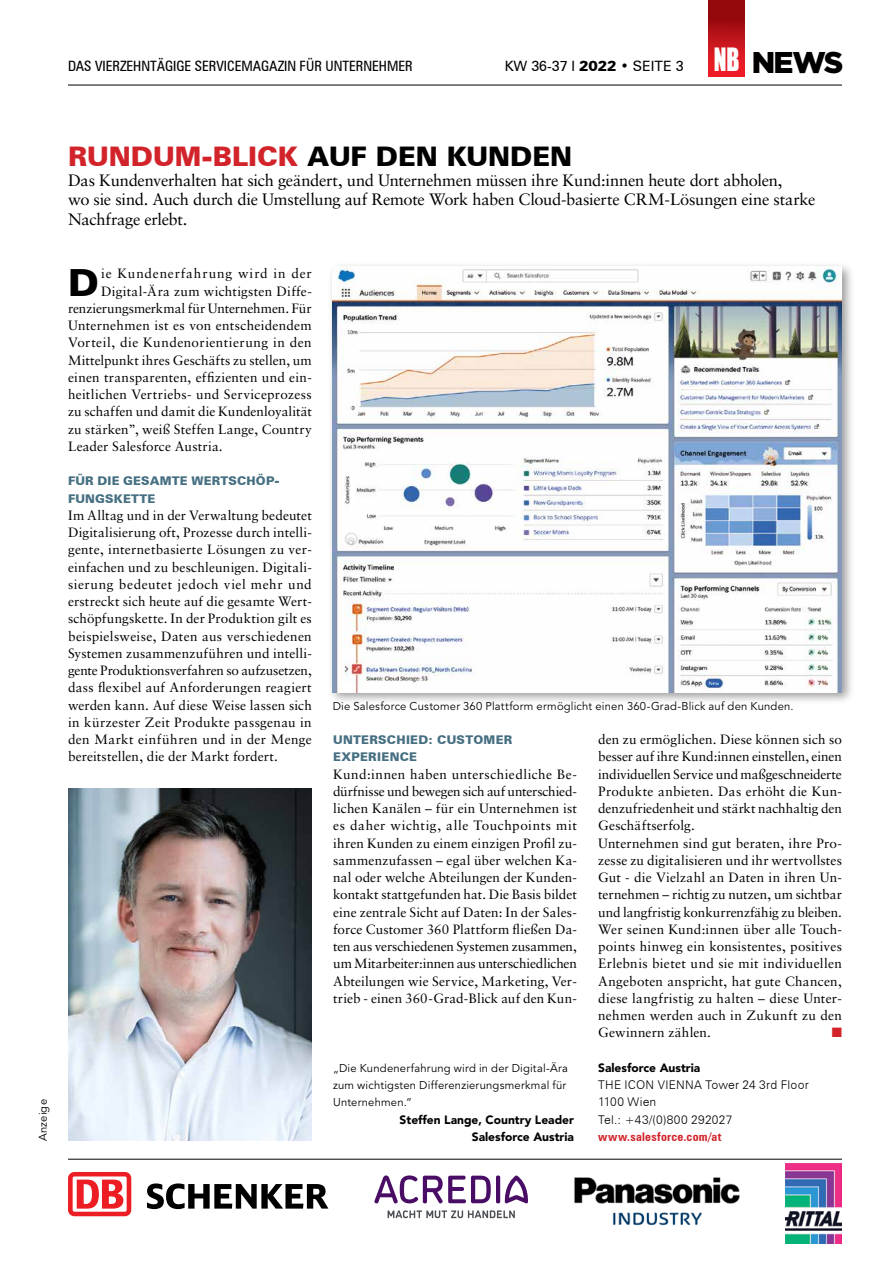
<style>
.page{position:relative;width:893px;height:1263px;background:#fff}
.page>*{position:absolute;margin:0;border:0;box-sizing:border-box;transform-origin:0 0}
.t1{font:900 37.5px "Zurich BT";color:#000}
.t2{font:900 27px "Zurich BT";color:#d2232a}
.t3{font:16.5px/19.5px "Sabon LT Std";letter-spacing:-.02em;color:#000}
.t4{font:condensed 14.25px "Zurich BT";color:#000}
.t5{font:14.25px "Zurich BT";color:#000}
.t6{font:13.5px/17.2px "Sabon LT Std";letter-spacing:.01em;color:#000;text-align:justify}
.t7{font:13.5px "Sabon LT Std";letter-spacing:-.01em;color:#000}
.t8{font:13.5px "Sabon LT Std";letter-spacing:.035em;color:#000}
.t9{font:13.5px "Sabon LT Std";letter-spacing:.055em;color:#000}
.t10{font:13.5px "Zapf Dingbats";color:#d2232a}
.t11{font:900 12px/17.2px "Zurich BT";letter-spacing:.02em;color:#467082}
.t12{font:900 12px/17.2px "Avenir LT Std";color:#000;text-align:right}
.t13{font:300 12px/17.2px "Zurich BT";letter-spacing:.02em;color:#000}
.t14{font:700 condensed 12px "Zurich BT";letter-spacing:.02em;color:#d2232a}
.t15{font:11.25px/17.2px "Avenir LT Std";letter-spacing:.015em;color:#000}
.s1{font-weight:900}
.s2{font-family:"Impact";font-size:29.55px;color:#fff}
.s3{font-family:"Gotham";font-weight:900;font-size:30px}
.s4{color:#000}
</style>
<div class="page">
<div style="left:708px;top:0;width:36px;height:76px;background:linear-gradient(to bottom,#830407,#f62029)"></div>
<hr style="left:68px;top:85px;width:774px;height:1px;background:#000">
<img style="left:786px;top:1164px;width:56px;height:79px">
<div style="left:68px;top:1172px;width:63px;height:44px;background:#ed1d24;border-radius:6px"></div>
<div style="left:73px;top:1176px;width:54px;height:36px;background:#fff;border-radius:2px"></div>
<svg style="left:77px;top:1179px;width:46px;height:29px"></svg>
<svg style="left:147px;top:1183px;width:181px;height:26px"></svg>
<svg style="left:388px;top:1210px;width:127px;height:8px"></svg>
<svg style="left:374px;top:1175px;width:117px;height:28px"></svg>
<hr style="left:496px;top:1175px;width:4px;height:28px;background:#4a0d66;border-radius:2px">
<svg style="left:504px;top:1175px;width:24px;height:28px"></svg>
<hr style="left:68px;top:1159px;width:774px;height:1px;background:#000">
<img style="left:574px;top:1177px;width:166px;height:49px">
<img style="left:68px;top:789px;width:244px;height:351px">
<div style="left:328px;top:262px;width:528px;height:444px;background:#000;opacity:.4"></div>
<img style="left:333px;top:266px;width:509px;height:426px">
<p class="t4" style="left:68px;top:57px;width:346px">DAS VIERZEHNTÄGIGE SERVICEMAGAZIN FÜR UNTERNEHMER</p>
<p class="t5" style="left:505px;top:57px;width:340px">KW 36-37 l <span class="s1">2022</span> • SEITE 3 <span class="s2">NB</span> <span class="s3">NEWS</span></p>
<p class="t15" style="left:35px;top:1141px;width:43px;rotate:-90deg">Anzeige</p>
<h2 class="t2" style="left:68px;top:140px;width:506px">RUNDUM-BLICK <span class="s4">AUF DEN KUNDEN</span></h2>
<p class="t3" style="left:68px;top:170px;width:749px">Das Kundenverhalten hat sich geändert, und Unternehmen müssen ihre Kund:innen heute dort abholen,<br>wo sie sind. Auch durch die Umstellung auf Remote Work haben Cloud-basierte CRM-Lösungen eine starke<br>Nachfrage erlebt.</p>
<h1 class="t1" style="left:68px;top:259px;width:32px">D</h1>
<p class="t9" style="left:101px;top:266px;width:212px">ie Kundenerfahrung wird in der</p>
<p class="t6" style="left:101px;top:282px;width:212px">Digital-Ära zum wichtigsten Diffe-</p>
<p class="t7" style="left:68px;top:300px;width:245px">renzierungsmerkmal für Unternehmen. Für</p>
<p class="t6" style="left:68px;top:317px;width:245px">Unternehmen ist es von entscheidendem</p>
<p class="t8" style="left:68px;top:335px;width:245px">Vorteil, die Kundenorientierung in den</p>
<p class="t6" style="left:68px;top:351px;width:245px">Mittelpunkt ihres Geschäfts zu stellen, um</p>
<p class="t6" style="left:68px;top:368px;width:245px">einen transparenten, effizienten und ein-</p>
<p class="t6" style="left:68px;top:386px;width:245px">heitlichen Vertriebs- und Serviceprozess</p>
<p class="t6" style="left:68px;top:403px;width:245px">zu schaffen und damit die Kundenloyalität</p>
<p class="t6" style="left:68px;top:420px;width:245px">zu stärken”, weiß Steffen Lange, Country</p>
<p class="t6" style="left:68px;top:437px;width:156px">Leader Salesforce Austria.</p>
<p class="t11" style="left:68px;top:472px;width:213px">FÜR DIE GESAMTE WERTSCHÖP-<br>FUNGSKETTE</p>
<p class="t6" style="left:68px;top:506px;width:245px">Im Alltag und in der Verwaltung bedeutet Digitalisierung oft, Prozesse durch intelli&shy;gente, internetbasierte Lösungen zu ver&shy;einfachen und zu beschleunigen. Digitali&shy;sierung bedeutet jedoch viel mehr und erstreckt sich heute auf die gesamte Wert&shy;schöpfungskette. In der Produktion gilt es beispielsweise, Daten aus verschiedenen Systemen zusammenzuführen und intelli&shy;gente Produktionsverfahren so aufzusetzen, dass flexibel auf Anforderungen reagiert werden kann. Auf diese Weise lassen sich in kürzester Zeit Produkte passgenau in den Markt einführen und in der Menge bereitstellen, die der Markt fordert.</p>
<p class="t15" style="left:333px;top:697px;width:462px">Die Salesforce Customer 360 Plattform ermöglicht einen 360-Grad-Blick auf den Kunden.</p>
<p class="t11" style="left:333px;top:731px;width:181px">UNTERSCHIED: CUSTOMER<br>EXPERIENCE</p>
<p class="t6" style="left:333px;top:765px;width:245px">Kund:innen haben unterschiedliche Be&shy;dürfnisse und bewegen sich auf unterschied&shy;lichen Kanälen – für ein Unternehmen ist es daher wichtig, alle Touchpoints mit ihren Kunden zu einem einzigen Profil zu&shy;sammenzufassen – egal über welchen Ka&shy;nal oder welche Abteilungen der Kunden&shy;kontakt stattgefunden hat. Die Basis bildet eine zentrale Sicht auf Daten: In der Sales&shy;force Customer 360 Plattform fließen Da&shy;ten aus verschiedenen Systemen zusammen, um Mitarbeiter:innen aus unterschiedlichen Abteilungen wie Service, Marketing, Ver&shy;trieb - einen 360-Grad-Blick auf den Kun-</p>
<p class="t15" style="left:333px;top:1060px;width:236px">„Die Kundenerfahrung wird in der Digital-Ära zum wichtigsten Differenzierungsmerkmal für<br>Unternehmen.“</p>
<p class="t12" style="left:400px;top:1111px;width:176px">Steffen Lange, Country Leader<br>Salesforce Austria</p>
<p class="t6" style="left:598px;top:731px;width:245px;text-align:left">den zu ermöglichen. Diese können sich so besser auf ihre Kund:innen einstellen, einen individuellen Service und maßgeschneiderte Produkte anbieten. Das erhöht die Kun&shy;denzufriedenheit und stärkt nachhaltig den Geschäftserfolg.<br>Unternehmen sind gut beraten, ihre Pro&shy;zesse zu digitalisieren und ihr wertvollstes Gut - die Vielzahl an Daten in ihren Un&shy;ternehmen – richtig zu nutzen, um sichtbar und langfristig konkurrenzfähig zu bleiben.<br>Wer seinen Kund:innen über alle Touch&shy;points hinweg ein konsistentes, positives Erlebnis bietet und sie mit individuellen Angeboten anspricht, hat gute Chancen, diese langfristig zu halten – diese Unter&shy;nehmen werden auch in Zukunft zu den Gewinnern zählen.</p>
<p class="t10" style="left:832px;top:1026px;width:12px">■</p>
<p class="t12" style="left:598px;top:1059px;width:104px">Salesforce Austria</p>
<p class="t13" style="left:598px;top:1076px;width:212px">THE ICON VIENNA Tower 24 3rd Floor<br>1100 Wien<br>Tel.: +43/(0)800 292027</p>
<p class="t14" style="left:598px;top:1129px;width:125px">www.salesforce.com/at</p>
</div>
